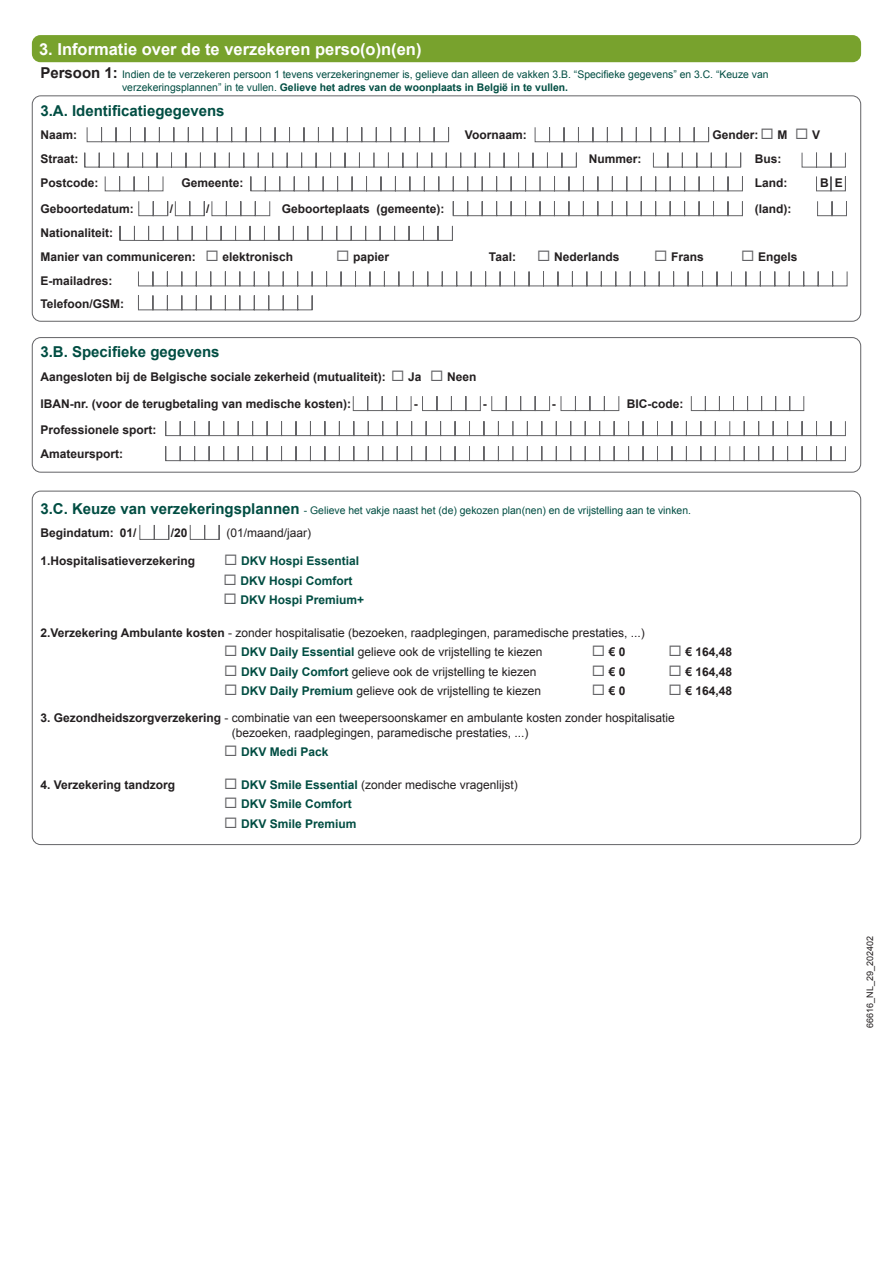
<style>
.page{position:relative;width:893px;height:1263px;background:#fff}
.page>*{position:absolute;margin:0;border:0;box-sizing:border-box;transform-origin:0 0}
.t1{font:700 16.5px "Arial";color:#fff}
.t2{font:700 15px "Arial";color:#004d42}
.t3{font:700 12px "Arial";color:#231f20}
.t4{font:12px/14.4px "Arial";color:#231f20}
.t5{font:700 12px "Arial";color:#004d42}
.t6{font:10.5px/12.6px "Arial";color:#004d42}
.t7{font:9px "Arial";color:#231f20}
.s1{font-weight:700;font-size:15px;color:#231f20}
.s2{font-weight:700}
.s3{color:#636366}
.s4{font-weight:700;font-size:15px}
.s5{font-weight:700;color:#004d42}
</style>
<div class="page">
<div style="left:32px;top:35px;width:829px;height:27px;background:#78a22d;border-radius:9px"></div>
<div style="left:32px;top:95px;width:829px;height:227px;border:1px solid #636366;border-radius:9px"></div>
<svg style="left:87px;top:127px;width:362px;height:15px"></svg>
<svg style="left:535px;top:127px;width:174px;height:15px"></svg>
<svg style="left:84px;top:152px;width:493px;height:15px"></svg>
<svg style="left:802px;top:152px;width:44px;height:15px"></svg>
<svg style="left:653px;top:152px;width:88px;height:15px"></svg>
<svg style="left:105px;top:176px;width:58px;height:15px"></svg>
<svg style="left:251px;top:176px;width:492px;height:15px"></svg>
<svg style="left:816px;top:176px;width:30px;height:15px"></svg>
<svg style="left:120px;top:226px;width:333px;height:15px"></svg>
<svg style="left:138px;top:271px;width:709px;height:15px"></svg>
<svg style="left:138px;top:295px;width:174px;height:15px"></svg>
<svg style="left:817px;top:201px;width:30px;height:15px"></svg>
<svg style="left:138px;top:201px;width:132px;height:15px"></svg>
<svg style="left:453px;top:201px;width:290px;height:15px"></svg>
<div style="left:32px;top:337px;width:829px;height:135px;border:1px solid #636366;border-radius:9px"></div>
<svg style="left:353px;top:396px;width:266px;height:15px"></svg>
<svg style="left:691px;top:396px;width:113px;height:15px"></svg>
<svg style="left:165px;top:421px;width:681px;height:15px"></svg>
<svg style="left:165px;top:446px;width:681px;height:15px"></svg>
<svg style="left:140px;top:525px;width:29px;height:15px"></svg>
<svg style="left:190px;top:525px;width:29px;height:15px"></svg>
<p class="t1" style="left:39px;top:38px;width:384px">3. Informatie over de te verzekeren perso(o)n(en)</p>
<p class="t6" style="left:122px;top:68px;width:648px;text-indent:-82px"><span class="s1">Persoon 1:</span> Indien de te verzekeren persoon 1 tevens verzekeringnemer is, gelieve dan alleen de vakken 3.B. “Specifieke gegevens” en 3.C. “Keuze van verzekeringsplannen” in te vullen. <span class="s2">Gelieve het adres van de woonplaats in België in te vullen.</span></p>
<p class="t2" style="left:40px;top:101px;width:186px">3.A. Identificatiegegevens</p>
<p class="t3" style="left:40px;top:127px;width:38px">Naam:</p>
<p class="t3" style="left:465px;top:127px;width:63px">Voornaam:</p>
<p class="t3" style="left:712px;top:127px;width:109px">Gender: <span class="s3">◻</span> M <span class="s3">◻</span> V</p>
<p class="t3" style="left:40px;top:151px;width:40px">Straat:</p>
<p class="t3" style="left:589px;top:151px;width:54px">Nummer:</p>
<p class="t3" style="left:755px;top:151px;width:28px">Bus:</p>
<p class="t3" style="left:40px;top:175px;width:60px">Postcode:</p>
<p class="t3" style="left:181px;top:175px;width:64px">Gemeente:</p>
<p class="t3" style="left:755px;top:175px;width:34px">Land:</p>
<p class="t3" style="left:820px;top:175px;width:24px">B E</p>
<p class="t3" style="left:40px;top:201px;width:95px">Geboortedatum:</p>
<p class="t3" style="left:170px;top:201px;width:5px">/</p>
<p class="t3" style="left:206px;top:201px;width:5px">/</p>
<p class="t3" style="left:282px;top:201px;width:164px">Geboorteplaats (gemeente):</p>
<p class="t3" style="left:755px;top:201px;width:38px">(land):</p>
<p class="t3" style="left:40px;top:225px;width:74px">Nationaliteit:</p>
<p class="t3" style="left:40px;top:249px;width:254px">Manier van communiceren: <span class="s3">◻</span> elektronisch</p>
<p class="t3" style="left:336px;top:249px;width:54px"><span class="s3">◻</span> papier</p>
<p class="t3" style="left:489px;top:249px;width:29px">Taal:</p>
<p class="t3" style="left:537px;top:249px;width:84px"><span class="s3">◻</span> Nederlands</p>
<p class="t3" style="left:654px;top:249px;width:51px"><span class="s3">◻</span> Frans</p>
<p class="t3" style="left:741px;top:249px;width:58px"><span class="s3">◻</span> Engels</p>
<p class="t3" style="left:40px;top:272px;width:74px">E-mailadres:</p>
<p class="t3" style="left:40px;top:296px;width:85px">Telefoon/GSM:</p>
<p class="t2" style="left:40px;top:342px;width:181px">3.B. Specifieke gegevens</p>
<p class="t3" style="left:40px;top:369px;width:438px">Aangesloten bij de Belgische sociale zekerheid (mutualiteit): <span class="s3">◻</span> Ja <span class="s3">◻</span> Neen</p>
<p class="t3" style="left:40px;top:395px;width:312px">IBAN-nr. (voor de terugbetaling van medische kosten):</p>
<p class="t3" style="left:414px;top:395px;width:5px">-</p>
<p class="t3" style="left:483px;top:395px;width:5px">-</p>
<p class="t3" style="left:552px;top:395px;width:5px">-</p>
<p class="t3" style="left:627px;top:395px;width:58px">BIC-code:</p>
<p class="t3" style="left:40px;top:422px;width:118px">Professionele sport:</p>
<p class="t3" style="left:40px;top:445px;width:84px">Amateursport:</p>
<p class="t6" style="left:40px;top:504px;width:652px"><span class="s4">3.C. Keuze van verzekeringsplannen</span> - Gelieve het vakje naast het (de) gekozen plan(nen) en de vrijstelling aan te vinken.</p>
<p class="t3" style="left:40px;top:525px;width:98px">Begindatum: 01/</p>
<p class="t3" style="left:171px;top:525px;width:18px">/20</p>
<p class="t4" style="left:226px;top:526px;width:86px">(01/maand/jaar)</p>
<p class="t3" style="left:40px;top:553px;width:156px">1.Hospitalisatieverzekering</p>
<p class="t5" style="left:224px;top:553px;width:136px"><span class="s3">◻</span> DKV Hospi Essential</p>
<p class="t5" style="left:224px;top:573px;width:130px"><span class="s3">◻</span> DKV Hospi Comfort</p>
<p class="t5" style="left:224px;top:592px;width:142px"><span class="s3">◻</span> DKV Hospi Premium+</p>
<p class="t4" style="left:40px;top:625px;width:606px"><span class="s2">2.Verzekering Ambulante kosten</span> - zonder hospitalisatie (bezoeken, raadplegingen, paramedische prestaties, ...)</p>
<p class="t4" style="left:224px;top:645px;width:320px"><span class="s3">◻</span> <span class="s5">DKV Daily Essential</span> gelieve ook de vrijstelling te kiezen</p>
<p class="t3" style="left:592px;top:644px;width:35px"><span class="s3">◻</span> € 0</p>
<p class="t3" style="left:668px;top:644px;width:65px"><span class="s3">◻</span> € 164,48</p>
<p class="t4" style="left:224px;top:664px;width:314px"><span class="s3">◻</span> <span class="s5">DKV Daily Comfort</span> gelieve ook de vrijstelling te kiezen</p>
<p class="t3" style="left:592px;top:663px;width:35px"><span class="s3">◻</span> € 0</p>
<p class="t3" style="left:668px;top:663px;width:65px"><span class="s3">◻</span> € 164,48</p>
<p class="t4" style="left:224px;top:684px;width:319px"><span class="s3">◻</span> <span class="s5">DKV Daily Premium</span> gelieve ook de vrijstelling te kiezen</p>
<p class="t3" style="left:592px;top:683px;width:35px"><span class="s3">◻</span> € 0</p>
<p class="t3" style="left:668px;top:683px;width:65px"><span class="s3">◻</span> € 164,48</p>
<p class="t4" style="left:232px;top:711px;width:444px;text-indent:-191px"><span class="s2">3. Gezondheidszorgverzekering</span> - combinatie van een tweepersoonskamer en ambulante kosten zonder hospitalisatie (bezoeken, raadplegingen, paramedische prestaties, ...)</p>
<p class="t5" style="left:224px;top:744px;width:106px"><span class="s3">◻</span> DKV Medi Pack</p>
<p class="t3" style="left:40px;top:776px;width:136px">4. Verzekering tandzorg</p>
<p class="t4" style="left:224px;top:777px;width:295px"><span class="s3">◻</span> <span class="s5">DKV Smile Essential</span> (zonder medische vragenlijst)</p>
<p class="t5" style="left:224px;top:796px;width:129px"><span class="s3">◻</span> DKV Smile Comfort</p>
<p class="t5" style="left:224px;top:815px;width:134px"><span class="s3">◻</span> DKV Smile Premium</p>
<p class="t7" style="left:864px;top:1028px;width:93px;rotate:-90deg">66616_NL_29_202402</p>
</div>
